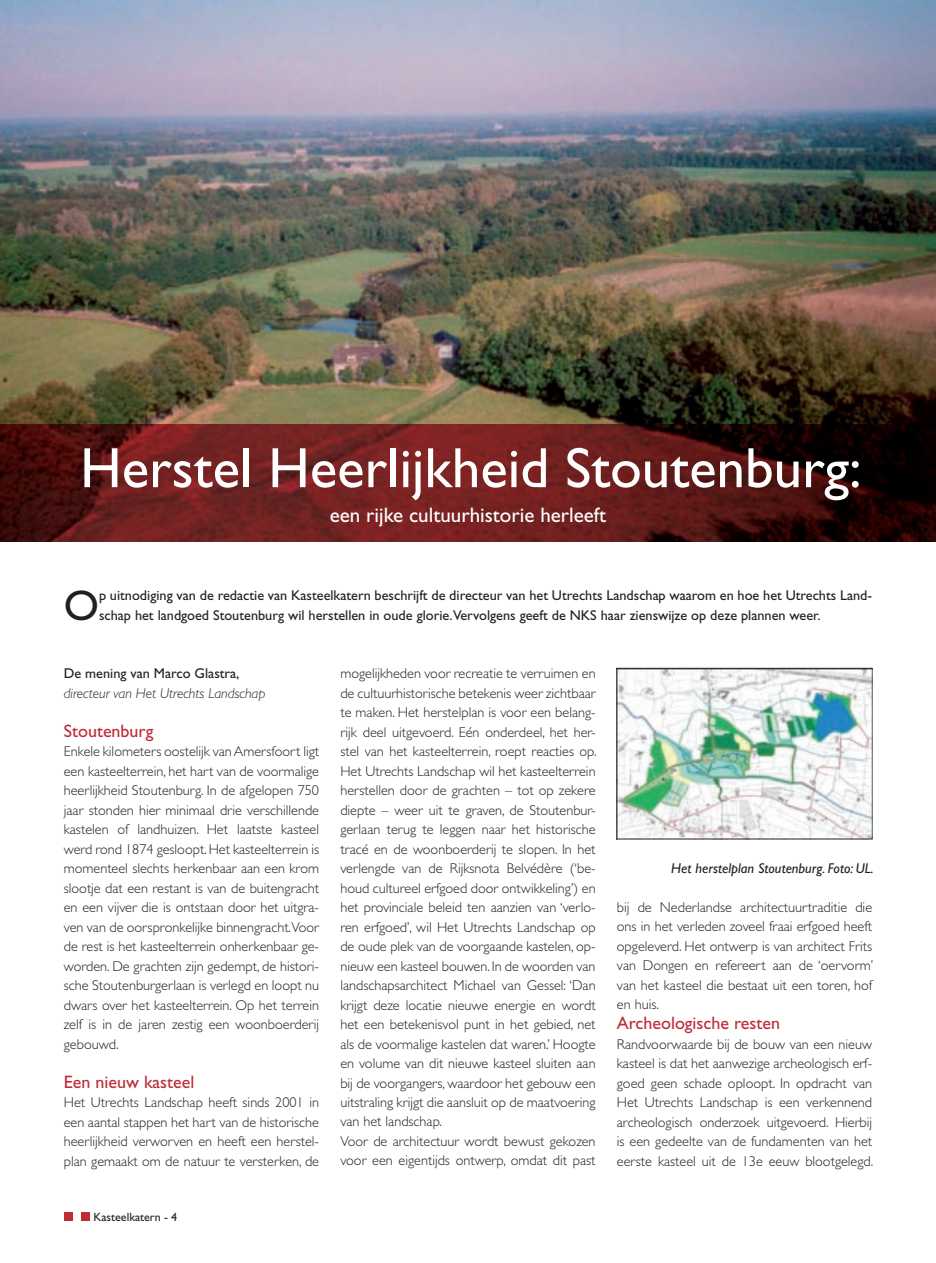
<style>
.page{position:relative;width:936px;height:1263px;background:#fff}
.page>*{position:absolute;margin:0;border:0;box-sizing:border-box;transform-origin:0 0}
.t1{font:57px "Gill Sans";color:#fff}
.t2{font:42.9px "Gill Sans";color:#231f20}
.t3{font:21px "Gill Sans";color:#fff}
.t4{font:18px "Gill Sans";color:#bf2b37}
.t5{font:300 14.25px/19.5px "Gill Sans";color:#231f20;text-align:justify}
.t6{font:14.25px/19.5px "Gill Sans";color:#231f20}
.t7{font:italic 14.25px "Gill Sans";color:#231f20}
.t8{font:italic 300 14.25px "Gill Sans";color:#231f20}
.t9{font:12px "Gill Sans";color:#231f20}
</style>
<div class="page">
<img style="left:0;top:0;width:935px;height:542px">
<div style="left:64px;top:1212px;width:8px;height:9px;background:#bf2b37"></div>
<div style="left:81px;top:1212px;width:8px;height:9px;background:#bf2b37"></div>
<img style="left:616px;top:668px;width:256px;height:171px">
<h1 class="t1" style="left:80px;top:435px;width:782px">Herstel Heerlijkheid Stoutenburg:</h1>
<h3 class="t3" style="left:330px;top:503px;width:278px">een rijke cultuurhistorie herleeft</h3>
<h2 class="t2" style="left:64px;top:580px;width:37px">O</h2>
<p class="t6" style="left:99px;top:586px;width:774px">p uitnodiging van de redactie van Kasteelkatern beschrijft de directeur van het Utrechts Landschap waarom en hoe het Utrechts Land&shy;schap het landgoed Stoutenburg wil herstellen in oude glorie.Vervolgens geeft de NKS haar zienswijze op deze plannen weer.</p>
<p class="t6" style="left:64px;top:664px;width:177px">De mening van Marco Glastra,</p>
<p class="t8" style="left:64px;top:685px;width:203px">directeur van Het Utrechts Landschap</p>
<p class="t4" style="left:64px;top:720px;width:91px">Stoutenburg</p>
<p class="t5" style="left:64px;top:742px;width:257px">Enkele kilometers oostelijk van Amersfoort ligt een kasteelterrein, het hart van de voormalige heerlijkheid Stoutenburg. In de afgelopen 750 jaar stonden hier minimaal drie verschillende kastelen of landhuizen. Het laatste kasteel werd rond 1874 gesloopt. Het kasteelterrein is momenteel slechts herkenbaar aan een krom slootje dat een restant is van de buitengracht en een vijver die is ontstaan door het uitgra&shy;ven van de oorspronkelijke binnengracht.Voor de rest is het kasteelterrein onherkenbaar ge&shy;worden. De grachten zijn gedempt, de histori&shy;sche Stoutenburgerlaan is verlegd en loopt nu dwars over het kasteelterrein. Op het terrein zelf is in de jaren zestig een woonboerderij gebouwd.</p>
<p class="t4" style="left:64px;top:1071px;width:132px">Een nieuw kasteel</p>
<p class="t5" style="left:64px;top:1093px;width:257px">Het Utrechts Landschap heeft sinds 2001 in een aantal stappen het hart van de historische heerlijkheid verworven en heeft een herstel&shy;plan gemaakt om de natuur te versterken, de</p>
<p class="t9" style="left:94px;top:1210px;width:85px">Kasteelkatern - 4</p>
<p class="t5" style="left:340px;top:664px;width:258px;text-align:left">mogelijkheden voor recreatie te verruimen en de cultuurhistorische betekenis weer zichtbaar te maken. Het herstelplan is voor een belang&shy;rijk deel uitgevoerd. Eén onderdeel, het her&shy;stel van het kasteelterrein, roept reacties op.<br>Het Utrechts Landschap wil het kasteelterrein herstellen door de grachten – tot op zekere diepte – weer uit te graven, de Stoutenbur&shy;gerlaan terug te leggen naar het historische tracé en de woonboerderij te slopen. In het verlengde van de Rijksnota Belvédère (‘be&shy;houd cultureel erfgoed door ontwikkeling’) en het provinciale beleid ten aanzien van ‘verlo&shy;ren erfgoed’, wil Het Utrechts Landschap op de oude plek van de voorgaande kastelen, op&shy;nieuw een kasteel bouwen. In de woorden van landschapsarchitect Michael van Gessel: ‘Dan krijgt deze locatie nieuwe energie en wordt het een betekenisvol punt in het gebied, net als de voormalige kastelen dat waren.’ Hoogte en volume van dit nieuwe kasteel sluiten aan bij de voorgangers, waardoor het gebouw een uitstraling krijgt die aansluit op de maatvoering van het landschap.<br>Voor de architectuur wordt bewust gekozen voor een eigentijds ontwerp, omdat dit past</p>
<p class="t7" style="left:671px;top:860px;width:204px">Het herstelplan Stoutenburg. Foto: UL.</p>
<p class="t5" style="left:617px;top:897px;width:258px">bij de Nederlandse architectuurtraditie die ons in het verleden zoveel fraai erfgoed heeft opgeleverd. Het ontwerp is van architect Frits van Dongen en refereert aan de ‘oervorm’ van het kasteel die bestaat uit een toren, hof en huis.</p>
<p class="t4" style="left:617px;top:1013px;width:165px">Archeologische resten</p>
<p class="t5" style="left:617px;top:1034px;width:258px">Randvoorwaarde bij de bouw van een nieuw kasteel is dat het aanwezige archeologisch erf&shy;goed geen schade oploopt. In opdracht van Het Utrechts Landschap is een verkennend archeologisch onderzoek uitgevoerd. Hierbij is een gedeelte van de fundamenten van het eerste kasteel uit de 13e eeuw blootgelegd.</p>
</div>
